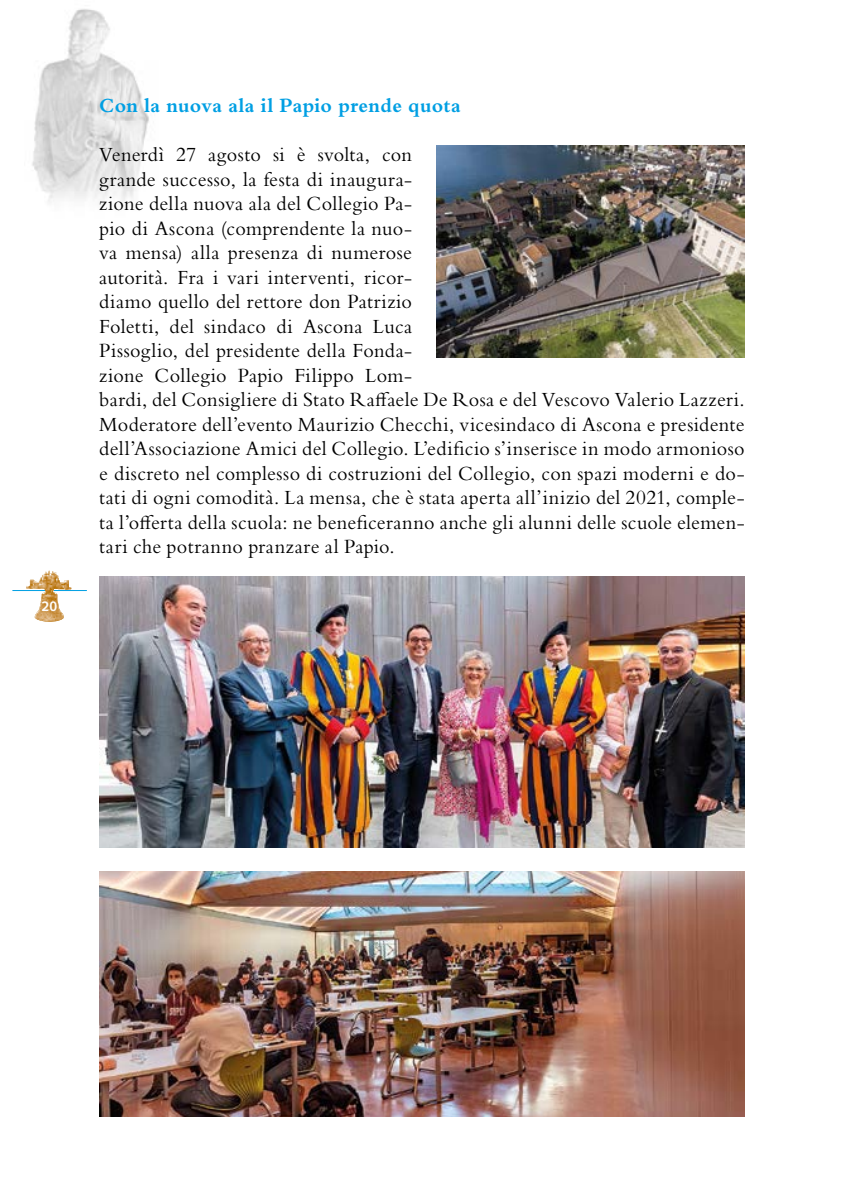
<style>
.page{position:relative;width:844px;height:1191px;background:#fff}
.page>*{position:absolute;margin:0;border:0;box-sizing:border-box;transform-origin:0 0}
.t1{font:21px/24.5px "Bembo Std";letter-spacing:.015em;color:#000;scale:.96 1}
.t2{font:700 21px "Bembo Std";letter-spacing:.015em;color:#009fe3;scale:.96 1}
.t3{font:700 14px "Syntax LT Std";color:#fff}
</style>
<div class="page">
<img style="left:32px;top:9px;width:117px;height:193px">
<img style="left:99px;top:576px;width:645px;height:271px">
<img style="left:99px;top:872px;width:645px;height:244px">
<img style="left:437px;top:146px;width:307px;height:211px">
<hr style="left:12px;top:590px;width:75px;height:1px;background:#009fe3">
<img style="left:26px;top:570px;width:45px;height:51px">
<p class="t3" style="left:42px;top:598px;width:17px">20</p>
<p class="t2" style="left:99px;top:94px;width:378px">Con la nuova ala il Papio prende quota</p>
<p class="t1" style="left:99px;top:142px;width:673px">Venerdì 27 agosto si è svolta, con<br>grande successo, la festa di inaugura-<br>zione della nuova ala del Collegio Pa-<br>pio di Ascona (comprendente la nuo-<br>va mensa) alla presenza di numerose<br>autorità. Fra i vari interventi, ricor-<br>diamo quello del rettore don Patrizio<br>Foletti, del sindaco di Ascona Luca<br>Pissoglio, del presidente della Fonda-<br>zione Collegio Papio Filippo Lom-<br>bardi, del Consigliere di Stato Raffaele De Rosa e del Vescovo Valerio Lazzeri.<br>Moderatore dell’evento Maurizio Checchi, vicesindaco di Ascona e presidente dell’Associazione Amici del Collegio. L’edificio s’inserisce in modo armonioso e discreto nel complesso di costruzioni del Collegio, con spazi moderni e do&shy;tati di ogni comodità. La mensa, che è stata aperta all’inizio del 2021, comple&shy;ta l’offerta della scuola: ne beneficeranno anche gli alunni delle scuole elemen&shy;tari che potranno pranzare al Papio.</p>
</div>
